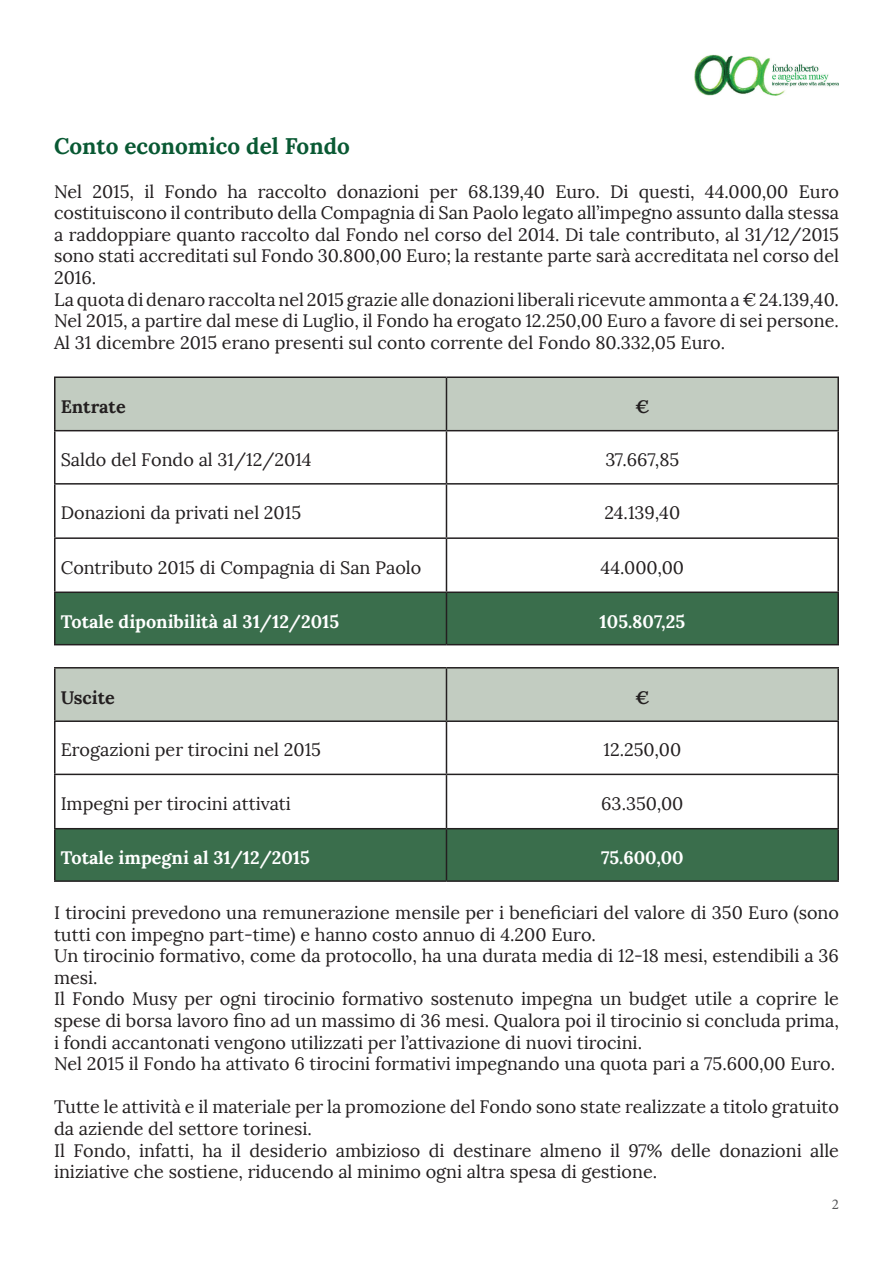
<style>
.page{position:relative;width:893px;height:1263px;background:#fff}
.page>*{position:absolute;margin:0;border:0;box-sizing:border-box;transform-origin:0 0}
.t1{font:700 22.5px "Lora";color:#095933}
.t2{font:18px/21.6px "Lora";color:#231f20}
.t3{font:700 18px "Lora";color:#fff}
.t4{font:700 18px "Lora";letter-spacing:-.005em;color:#231f20}
.t5{font:15px "Minion Pro";color:#57585a}
</style>
<div class="page">
<img style="left:694px;top:54px;width:145px;height:42px">
<div style="left:56px;top:378px;width:781px;height:52px;background:#c2ccc1"></div>
<div style="left:56px;top:593px;width:781px;height:51px;background:#3a6e4c"></div>
<hr style="left:54px;top:376px;width:392px;height:2px;background:#231f20">
<hr style="left:54px;top:378px;width:2px;height:52px;background:#231f20">
<hr style="left:446px;top:376px;width:393px;height:2px;background:#231f20">
<hr style="left:446px;top:378px;width:1px;height:52px;background:#231f20">
<hr style="left:837px;top:378px;width:2px;height:52px;background:#231f20">
<hr style="left:54px;top:430px;width:392px;height:1px;background:#231f20">
<hr style="left:54px;top:431px;width:2px;height:52px;background:#231f20">
<hr style="left:446px;top:430px;width:393px;height:1px;background:#231f20">
<hr style="left:446px;top:431px;width:1px;height:52px;background:#231f20">
<hr style="left:837px;top:431px;width:2px;height:52px;background:#231f20">
<hr style="left:54px;top:483px;width:392px;height:2px;background:#231f20">
<hr style="left:54px;top:485px;width:2px;height:52px;background:#231f20">
<hr style="left:446px;top:483px;width:393px;height:2px;background:#231f20">
<hr style="left:446px;top:485px;width:1px;height:52px;background:#231f20">
<hr style="left:837px;top:485px;width:2px;height:52px;background:#231f20">
<hr style="left:54px;top:537px;width:392px;height:2px;background:#231f20">
<hr style="left:54px;top:539px;width:2px;height:52px;background:#231f20">
<hr style="left:446px;top:537px;width:393px;height:2px;background:#231f20">
<hr style="left:446px;top:539px;width:1px;height:52px;background:#231f20">
<hr style="left:837px;top:539px;width:2px;height:52px;background:#231f20">
<hr style="left:54px;top:591px;width:392px;height:2px;background:#231f20">
<hr style="left:54px;top:593px;width:2px;height:51px;background:#231f20">
<hr style="left:446px;top:591px;width:393px;height:2px;background:#231f20">
<hr style="left:446px;top:593px;width:1px;height:51px;background:#231f20">
<hr style="left:837px;top:593px;width:2px;height:51px;background:#231f20">
<hr style="left:54px;top:644px;width:392px;height:1px;background:#231f20">
<hr style="left:446px;top:644px;width:393px;height:1px;background:#231f20">
<div style="left:56px;top:668px;width:781px;height:52px;background:#c2ccc1"></div>
<div style="left:56px;top:829px;width:781px;height:51px;background:#3a6e4c"></div>
<hr style="left:54px;top:667px;width:392px;height:1px;background:#231f20">
<hr style="left:54px;top:668px;width:2px;height:52px;background:#231f20">
<hr style="left:446px;top:667px;width:393px;height:1px;background:#231f20">
<hr style="left:446px;top:668px;width:1px;height:52px;background:#231f20">
<hr style="left:837px;top:668px;width:2px;height:52px;background:#231f20">
<hr style="left:54px;top:720px;width:392px;height:2px;background:#231f20">
<hr style="left:54px;top:722px;width:2px;height:52px;background:#231f20">
<hr style="left:446px;top:720px;width:393px;height:2px;background:#231f20">
<hr style="left:446px;top:722px;width:1px;height:52px;background:#231f20">
<hr style="left:837px;top:722px;width:2px;height:52px;background:#231f20">
<hr style="left:54px;top:774px;width:392px;height:1px;background:#231f20">
<hr style="left:54px;top:775px;width:2px;height:53px;background:#231f20">
<hr style="left:446px;top:774px;width:393px;height:1px;background:#231f20">
<hr style="left:446px;top:775px;width:1px;height:53px;background:#231f20">
<hr style="left:837px;top:775px;width:2px;height:53px;background:#231f20">
<hr style="left:54px;top:828px;width:392px;height:1px;background:#231f20">
<hr style="left:54px;top:829px;width:2px;height:51px;background:#231f20">
<hr style="left:446px;top:828px;width:393px;height:1px;background:#231f20">
<hr style="left:446px;top:829px;width:1px;height:51px;background:#231f20">
<hr style="left:837px;top:829px;width:2px;height:51px;background:#231f20">
<hr style="left:54px;top:880px;width:392px;height:2px;background:#231f20">
<hr style="left:446px;top:880px;width:393px;height:2px;background:#231f20">
<p class="t1" style="left:54px;top:132px;width:297px">Conto economico del Fondo</p>
<p class="t2" style="left:54px;top:181px;width:786px">Nel 2015, il Fondo ha raccolto donazioni per 68.139,40 Euro. Di questi, 44.000,00 Euro costituiscono il contributo della Compagnia di San Paolo legato all’impegno assunto dalla stessa a raddoppiare quanto raccolto dal Fondo nel corso del 2014. Di tale contributo, al 31/12/2015 sono stati accreditati sul Fondo 30.800,00 Euro; la restante parte sarà accreditata nel corso del 2016.<br>La quota di denaro raccolta nel 2015 grazie alle donazioni liberali ricevute ammonta a € 24.139,40.<br>Nel 2015, a partire dal mese di Luglio, il Fondo ha erogato 12.250,00 Euro a favore di sei persone.<br>Al 31 dicembre 2015 erano presenti sul conto corrente del Fondo 80.332,05 Euro.</p>
<p class="t4" style="left:61px;top:395px;width:66px">Entrate</p>
<p class="t4" style="left:635px;top:395px;width:16px">€</p>
<p class="t2" style="left:61px;top:449px;width:252px">Saldo del Fondo al 31/12/2014</p>
<p class="t2" style="left:605px;top:449px;width:75px">37.667,85</p>
<p class="t2" style="left:61px;top:502px;width:242px">Donazioni da privati nel 2015</p>
<p class="t2" style="left:604px;top:502px;width:77px">24.139,40</p>
<p class="t2" style="left:61px;top:557px;width:362px">Contributo 2015 di Compagnia di San Paolo</p>
<p class="t2" style="left:601px;top:557px;width:85px">44.000,00</p>
<p class="t3" style="left:61px;top:609px;width:280px">Totale diponibilità al 31/12/2015</p>
<p class="t3" style="left:600px;top:609px;width:87px">105.807,25</p>
<p class="t4" style="left:61px;top:685px;width:56px">Uscite</p>
<p class="t4" style="left:635px;top:685px;width:16px">€</p>
<p class="t2" style="left:61px;top:739px;width:262px">Erogazioni per tirocini nel 2015</p>
<p class="t2" style="left:603px;top:739px;width:79px">12.250,00</p>
<p class="t2" style="left:61px;top:793px;width:232px">Impegni per tirocini attivati</p>
<p class="t2" style="left:601px;top:793px;width:84px">63.350,00</p>
<p class="t3" style="left:61px;top:846px;width:251px">Totale impegni al 31/12/2015</p>
<p class="t3" style="left:601px;top:846px;width:84px">75.600,00</p>
<p class="t2" style="left:54px;top:902px;width:786px">I tirocini prevedono una remunerazione mensile per i beneficiari del valore di 350 Euro (sono tutti con impegno part-time) e hanno costo annuo di 4.200 Euro.<br>Un tirocinio formativo, come da protocollo, ha una durata media di 12-18 mesi, estendibili a 36 mesi.<br>Il Fondo Musy per ogni tirocinio formativo sostenuto impegna un budget utile a coprire le spese di borsa lavoro fino ad un massimo di 36 mesi. Qualora poi il tirocinio si concluda prima, i fondi accantonati vengono utilizzati per l’attivazione di nuovi tirocini.<br>Nel 2015 il Fondo ha attivato 6 tirocini formativi impegnando una quota pari a 75.600,00 Euro.</p>
<p class="t2" style="left:54px;top:1096px;width:786px">Tutte le attività e il materiale per la promozione del Fondo sono state realizzate a titolo gratuito da aziende del settore torinesi.<br>Il Fondo, infatti, ha il desiderio ambizioso di destinare almeno il 97% delle donazioni alle iniziative che sostiene, riducendo al minimo ogni altra spesa di gestione.</p>
<p class="t5" style="left:832px;top:1194px;width:9px">2</p>
</div>
